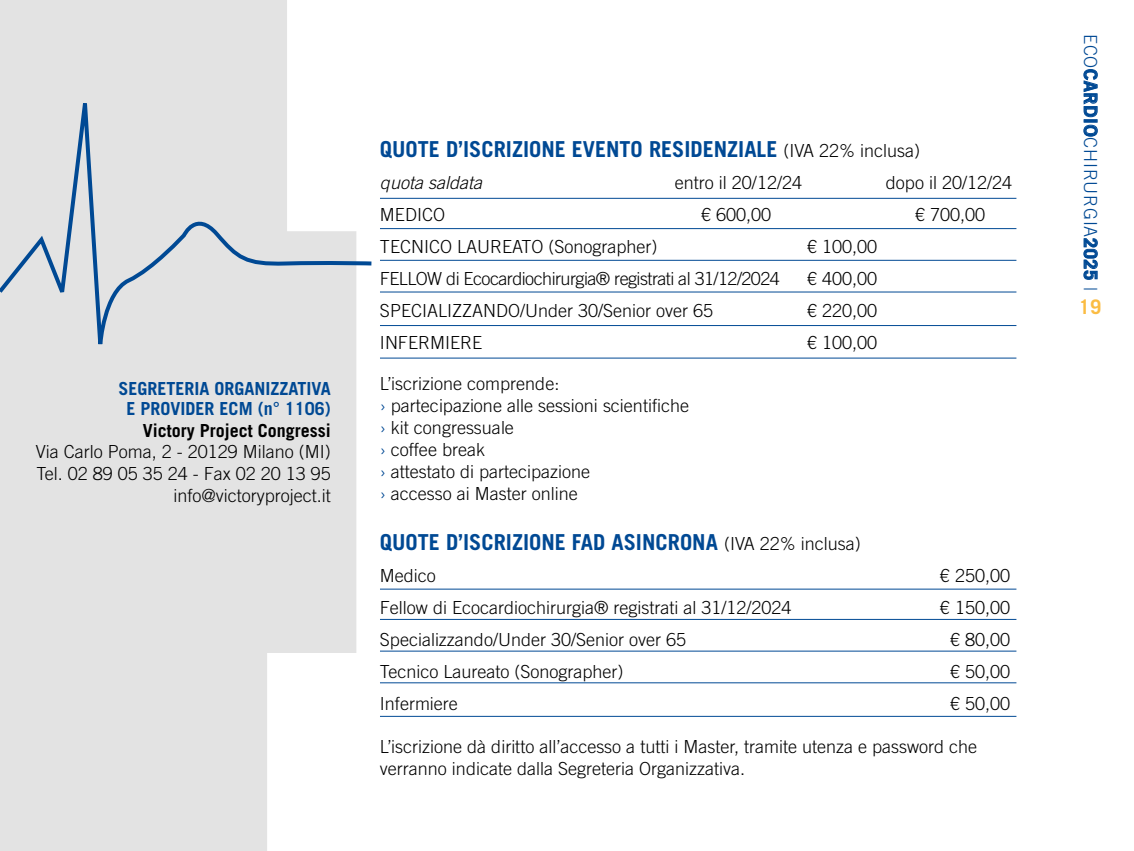
<style>
.page{position:relative;width:1134px;height:851px;background:#fff}
.page>*{position:absolute;margin:0;border:0;box-sizing:border-box;transform-origin:0 0}
.t1{font:700 22px "Trade Gothic LT Std";color:#004994}
.t2{font:700 20px "Trade Gothic LT Std";color:#fbbc43}
.t3{font:300 18px/22px "Trade Gothic LT Std";color:#000}
.t4{font:300 18px "Trade Gothic LT Std";letter-spacing:-.03em;color:#000}
.t5{font:700 18px/20px "Trade Gothic LT Std";color:#004994;text-align:center}
.t6{font:700 18px "Trade Gothic LT Std";color:#000}
.t7{font:300 18px "Trade Gothic LT Std";letter-spacing:.04em;color:#004994}
.t8{font:italic 300 18px "Trade Gothic LT Std";color:#000}
.s1{font-weight:300;font-size:18px;color:#000}
.s2{color:#004994}
.s3{font-family:"Trade Gothic LT Std Bd 2";font-weight:400}
.s4{font-weight:700}
</style>
<div class="page">
<svg style="left:0;top:0;width:356px;height:850px;background:#e6e6e6"></svg>
<svg style="left:0;top:60px;width:372px;height:410px;background:#e0e2e4"></svg>
<hr style="left:380px;top:228px;width:636px;height:1px;background:#004994">
<hr style="left:380px;top:618px;width:636px;height:1px;background:#004994">
<hr style="left:380px;top:198px;width:636px;height:1px;background:#004994">
<hr style="left:380px;top:588px;width:636px;height:1px;background:#004994">
<hr style="left:380px;top:260px;width:636px;height:1px;background:#004994">
<hr style="left:380px;top:650px;width:636px;height:1px;background:#004994">
<hr style="left:380px;top:291px;width:636px;height:1px;background:#004994">
<hr style="left:380px;top:682px;width:636px;height:1px;background:#004994">
<hr style="left:380px;top:325px;width:636px;height:1px;background:#004994">
<hr style="left:380px;top:357px;width:636px;height:1px;background:#004994">
<hr style="left:380px;top:715px;width:636px;height:1px;background:#004994">
<p class="t5" style="left:118px;top:378px;width:214px">SEGRETERIA ORGANIZZATIVA<br>E PROVIDER ECM (n° 1106)</p>
<p class="t6" style="left:143px;top:419px;width:190px">Victory Project Congressi</p>
<p class="t3" style="left:36px;top:441px;width:297px;text-align:right">Via Carlo Poma, 2 - 20129 Milano (MI)<br>Tel. 02 89 05 35 24 - Fax 02 20 13 95 info@victoryproject.it</p>
<p class="t1" style="left:380px;top:135px;width:542px">QUOTE D’ISCRIZIONE EVENTO RESIDENZIALE <span class="s1">(IVA 22% inclusa)</span></p>
<p class="t8" style="left:380px;top:172px;width:104px">quota saldata</p>
<p class="t3" style="left:675px;top:171px;width:129px">entro il 20/12/24</p>
<p class="t3" style="left:886px;top:171px;width:128px">dopo il 20/12/24</p>
<p class="t3" style="left:380px;top:203px;width:67px">MEDICO</p>
<p class="t3" style="left:701px;top:203px;width:72px">€ 600,00</p>
<p class="t3" style="left:915px;top:203px;width:72px">€ 700,00</p>
<p class="t3" style="left:380px;top:235px;width:279px">TECNICO LAUREATO (Sonographer)</p>
<p class="t3" style="left:807px;top:235px;width:72px">€ 100,00</p>
<p class="t4" style="left:380px;top:268px;width:401px">FELLOW di Ecocardiochirurgia® registrati al 31/12/2024</p>
<p class="t3" style="left:807px;top:267px;width:72px">€ 400,00</p>
<p class="t3" style="left:380px;top:299px;width:335px">SPECIALIZZANDO/Under 30/Senior over 65</p>
<p class="t3" style="left:807px;top:299px;width:72px">€ 220,00</p>
<p class="t3" style="left:380px;top:331px;width:104px">INFERMIERE</p>
<p class="t3" style="left:807px;top:331px;width:72px">€ 100,00</p>
<p class="t3" style="left:380px;top:372px;width:310px">L’iscrizione comprende:<br><span class="s2">›</span> partecipazione alle sessioni scientifiche <span class="s2">›</span> kit congressuale<br><span class="s2">›</span> coffee break<br><span class="s2">›</span> attestato di partecipazione<br><span class="s2">›</span> accesso ai Master online</p>
<p class="t1" style="left:380px;top:528px;width:482px">QUOTE D’ISCRIZIONE FAD ASINCRONA <span class="s1">(IVA 22% inclusa)</span></p>
<p class="t3" style="left:380px;top:564px;width:57px">Medico</p>
<p class="t3" style="left:940px;top:564px;width:72px">€ 250,00</p>
<p class="t3" style="left:380px;top:596px;width:413px">Fellow di Ecocardiochirurgia® registrati al 31/12/2024</p>
<p class="t3" style="left:940px;top:596px;width:72px">€ 150,00</p>
<p class="t3" style="left:380px;top:628px;width:308px">Specializzando/Under 30/Senior over 65</p>
<p class="t3" style="left:950px;top:628px;width:62px">€ 80,00</p>
<p class="t3" style="left:380px;top:660px;width:245px">Tecnico Laureato (Sonographer)</p>
<p class="t3" style="left:950px;top:660px;width:62px">€ 50,00</p>
<p class="t3" style="left:380px;top:692px;width:79px">Infermiere</p>
<p class="t3" style="left:950px;top:692px;width:62px">€ 50,00</p>
<p class="t3" style="left:380px;top:734px;width:599px">L’iscrizione dà diritto all’accesso a tutti i Master, tramite utenza e password che verranno indicate dalla Segreteria Organizzativa.</p>
<p class="t7" style="left:1101px;top:34px;width:258px;rotate:90deg">ECO<span class="s3">CARDIO</span>CHIRURGIA<span class="s4">2025</span> |</p>
<p class="t2" style="left:1079px;top:294px;width:24px">19</p>
</div>
